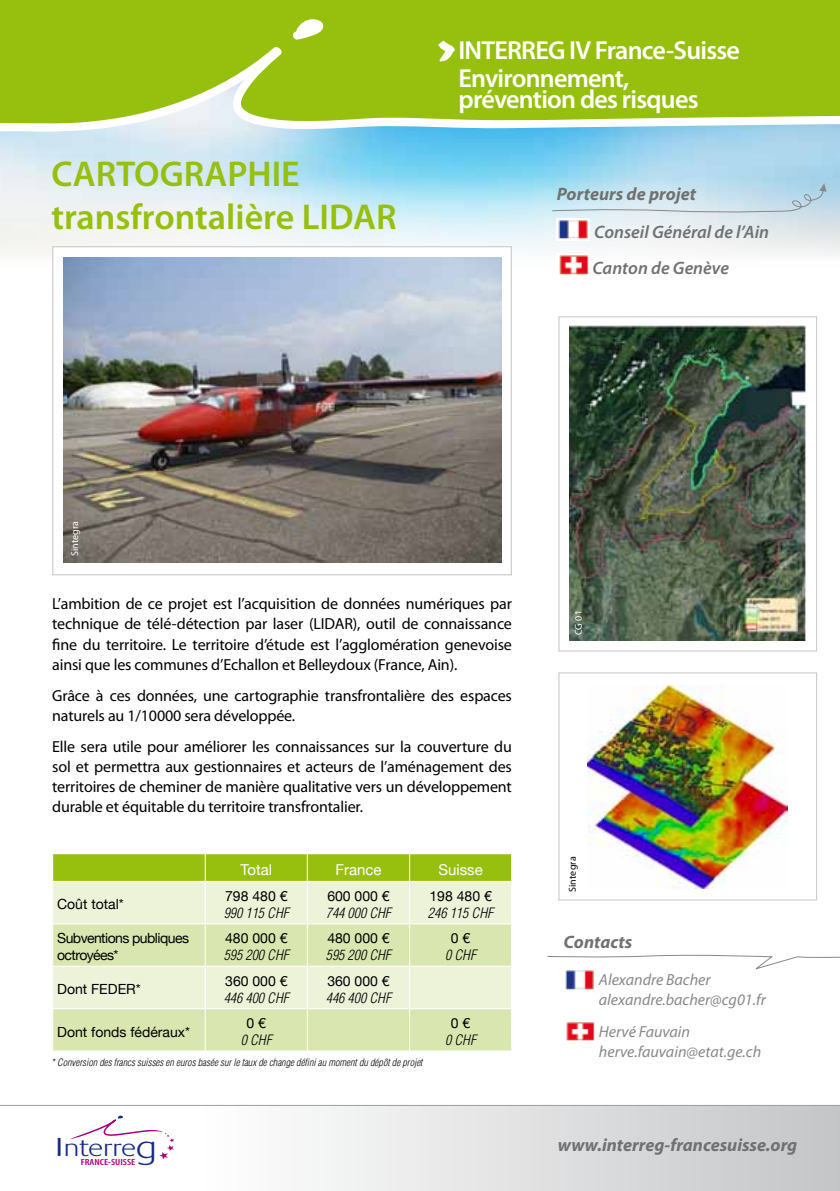
<style>
.page{position:relative;width:840px;height:1191px;background:#fff}
.page>*{position:absolute;margin:0;border:0;box-sizing:border-box;transform-origin:0 0}
.t1{font:600 36px/43.2px "Myriad Pro";color:#97bf0d}
.t2{font:600 26.2px/27.2px "Myriad Pro";letter-spacing:-.03em;color:#fff}
.t3{font:300 24.6px "Praxis";letter-spacing:-.005em;color:#162983;scale:1.21 1}
.t4{font:italic 700 18px "Myriad Pro";color:#707172}
.t5{font:italic 600 18px/35.6px "Myriad Pro";color:#707172}
.t6{font:16px/20px "Myriad Pro";letter-spacing:-.01em;color:#000;text-align:justify}
.t7{font:italic 16px/20px "Myriad Pro";color:#87888a}
.t8{font:15px "Helvetica Neue";color:#fff}
.t9{font:14px "Helvetica Neue";color:#000}
.t10{font:italic 300 condensed 14px "Helvetica";color:#000}
.t11{font:14px/16.8px "Helvetica Neue";letter-spacing:-.04em;color:#000}
.t12{font:italic 300 condensed 10px "Helvetica";color:#000}
.t13{font:10px "Myriad Pro";letter-spacing:.005em;color:#fff}
.t14{font:10px "Myriad Pro";letter-spacing:.005em;color:#000}
.t15{font:9px "Myriad MM 565 300";color:#a5027d;scale:1.21 1}
.s1{font-size:36.4px}
.s2{font-size:32.6px}
</style>
<div class="page">
<img style="left:0;top:132px;width:839px;height:136px">
<div style="left:0;top:0;width:839px;height:46px;background:#97bf0d"></div>
<svg style="left:0;top:45px;width:283px;height:91px;background:#adcc4b"></svg>
<svg style="left:231px;top:46px;width:608px;height:86px;background:#a1c637"></svg>
<svg style="left:290px;top:19px;width:33px;height:22px"></svg>
<svg style="left:438px;top:41px;width:16px;height:21px"></svg>
<svg style="left:69px;top:1115px;width:105px;height:44px"></svg>
<div style="left:195px;top:1105px;width:644px;height:86px;background:linear-gradient(to right,#fff,#c4c5c7)"></div>
<hr style="left:0;top:1105px;width:839px;height:1px;background:#9c9e9f">
<div style="left:53px;top:882px;width:458px;height:41px;background:#edf3d9"></div>
<svg style="left:53px;top:924px;width:458px;height:126px;background:#e0eabe"></svg>
<hr style="left:52px;top:965px;width:153px;height:1px;background:#fff">
<hr style="left:52px;top:1008px;width:153px;height:1px;background:#fff">
<hr style="left:205px;top:965px;width:102px;height:1px;background:#fff">
<hr style="left:205px;top:1008px;width:102px;height:1px;background:#fff">
<hr style="left:307px;top:882px;width:1px;height:41px;background:#fff">
<hr style="left:307px;top:924px;width:1px;height:41px;background:#fff">
<hr style="left:307px;top:965px;width:102px;height:1px;background:#fff">
<hr style="left:307px;top:966px;width:1px;height:42px;background:#fff">
<hr style="left:307px;top:1008px;width:102px;height:1px;background:#fff">
<hr style="left:307px;top:1009px;width:1px;height:41px;background:#fff">
<svg style="left:52px;top:853px;width:460px;height:28px;background:#9bc118"></svg>
<hr style="left:409px;top:882px;width:1px;height:41px;background:#fff">
<hr style="left:409px;top:924px;width:1px;height:41px;background:#fff">
<hr style="left:409px;top:965px;width:103px;height:1px;background:#fff">
<hr style="left:409px;top:966px;width:1px;height:42px;background:#fff">
<hr style="left:409px;top:1008px;width:103px;height:1px;background:#fff">
<hr style="left:409px;top:1009px;width:1px;height:41px;background:#fff">
<hr style="left:52px;top:853px;width:153px;height:1px;background:#fff">
<hr style="left:204px;top:882px;width:2px;height:41px;background:#fff">
<hr style="left:204px;top:924px;width:2px;height:41px;background:#fff">
<hr style="left:204px;top:966px;width:2px;height:42px;background:#fff">
<hr style="left:204px;top:1009px;width:2px;height:41px;background:#fff">
<img style="left:565px;top:971px;width:29px;height:19px">
<img style="left:566px;top:1022px;width:29px;height:19px">
<svg style="left:547px;top:954px;width:292px;height:17px"></svg>
<img style="left:556px;top:218px;width:33px;height:23px">
<img style="left:556px;top:254px;width:33px;height:21px">
<svg style="left:551px;top:183px;width:275px;height:31px;background:#c4dfea"></svg>
<div style="left:558px;top:316px;width:258px;height:335px;background:#fff;border:1px solid #ccc"></div>
<img style="left:569px;top:326px;width:236px;height:314px">
<div style="left:52px;top:246px;width:459px;height:329px;background:#fff;border:1px solid #ccc"></div>
<img style="left:63px;top:257px;width:438px;height:306px">
<div style="left:558px;top:672px;width:258px;height:228px;background:#fff;border:1px solid #ccc"></div>
<img style="left:587px;top:685px;width:200px;height:204px">
<h1 class="t1" style="left:51px;top:151px;width:346px">CARTOGRAPHIE transfrontalière LIDAR</h1>
<h2 class="t2" style="left:458px;top:36px;width:283px">INTERREG IV France-Suisse<br>Environnement,</h2>
<h2 class="t2" style="left:458px;top:85px;width:241px">prévention des risques</h2>
<p class="t4" style="left:556px;top:182px;width:141px">Porteurs de projet</p>
<p class="t5" style="left:592px;top:213px;width:178px">Conseil Général de l’Ain<br>Canton de Genève</p>
<p class="t13" style="left:69px;top:556px;width:37px;rotate:-90deg">Sintegra</p>
<p class="t6" style="left:52px;top:594px;width:461px">L’ambition de ce projet est l’acquisition de données numériques par technique de télé-détection par laser (LIDAR), outil de connaissance fine du territoire. Le territoire d’étude est l’agglomération genevoise ainsi que les communes d’Echallon et Belleydoux (France, Ain).</p>
<p class="t6" style="left:52px;top:685px;width:461px">Grâce à ces données, une cartographie transfrontalière des espaces naturels au 1/10000 sera développée.</p>
<p class="t6" style="left:52px;top:736px;width:461px">Elle sera utile pour améliorer les connaissances sur la couverture du sol et permettra aux gestionnaires et acteurs de l’aménagement des territoires de cheminer de manière qualitative vers un développement durable et équitable du territoire transfrontalier.</p>
<p class="t9" style="left:57px;top:894px;width:68px">Coût total*</p>
<p class="t8" style="left:240px;top:858px;width:33px">Total</p>
<p class="t8" style="left:335px;top:858px;width:48px">France</p>
<p class="t8" style="left:438px;top:858px;width:46px">Suisse</p>
<p class="t9" style="left:225px;top:886px;width:64px">798 480 €</p>
<p class="t10" style="left:223px;top:904px;width:67px">990 115 CHF</p>
<p class="t9" style="left:327px;top:886px;width:64px">600 000 €</p>
<p class="t10" style="left:325px;top:904px;width:67px">744 000 CHF</p>
<p class="t9" style="left:429px;top:886px;width:64px">198 480 €</p>
<p class="t10" style="left:428px;top:904px;width:67px">246 115 CHF</p>
<p class="t11" style="left:57px;top:930px;width:133px">Subventions publiques octroyées*</p>
<p class="t9" style="left:225px;top:928px;width:64px">480 000 €</p>
<p class="t10" style="left:223px;top:946px;width:67px">595 200 CHF</p>
<p class="t9" style="left:57px;top:979px;width:85px">Dont FEDER*</p>
<p class="t9" style="left:57px;top:1021px;width:134px">Dont fonds fédéraux*</p>
<p class="t9" style="left:225px;top:970px;width:64px">360 000 €</p>
<p class="t10" style="left:223px;top:988px;width:67px">446 400 CHF</p>
<p class="t9" style="left:246px;top:1013px;width:21px">0 €</p>
<p class="t10" style="left:241px;top:1031px;width:33px">0 CHF</p>
<p class="t9" style="left:327px;top:928px;width:64px">480 000 €</p>
<p class="t10" style="left:325px;top:946px;width:67px">595 200 CHF</p>
<p class="t9" style="left:327px;top:970px;width:64px">360 000 €</p>
<p class="t10" style="left:325px;top:988px;width:67px">446 400 CHF</p>
<p class="t12" style="left:51px;top:1055px;width:372px">* Conversion des francs suisses en euros basée sur le taux de change défini au moment du dépôt de projet</p>
<p class="t9" style="left:450px;top:928px;width:21px">0 €</p>
<p class="t10" style="left:445px;top:946px;width:33px">0 CHF</p>
<p class="t9" style="left:450px;top:1013px;width:21px">0 €</p>
<p class="t10" style="left:445px;top:1031px;width:33px">0 CHF</p>
<p class="t13" style="left:572px;top:635px;width:26px;rotate:-90deg">CG 01</p>
<p class="t14" style="left:566px;top:892px;width:37px;rotate:-90deg">Sintegra</p>
<p class="t4" style="left:563px;top:930px;width:70px">Contacts</p>
<p class="t7" style="left:598px;top:969px;width:168px">Alexandre Bacher alexandre.bacher@cg01.fr</p>
<p class="t7" style="left:598px;top:1021px;width:164px">Hervé Fauvain herve.fauvain@etat.ge.ch</p>
<h3 class="t3" style="left:55px;top:1134px;width:86px"><span class="s1">i</span>nterre<span class="s2">g</span></h3>
<p class="t4" style="left:557px;top:1133px;width:241px">www.interreg-francesuisse.org</p>
<p class="t15" style="left:81px;top:1158px;width:47px">FRANCE-SUISSE</p>
</div>
